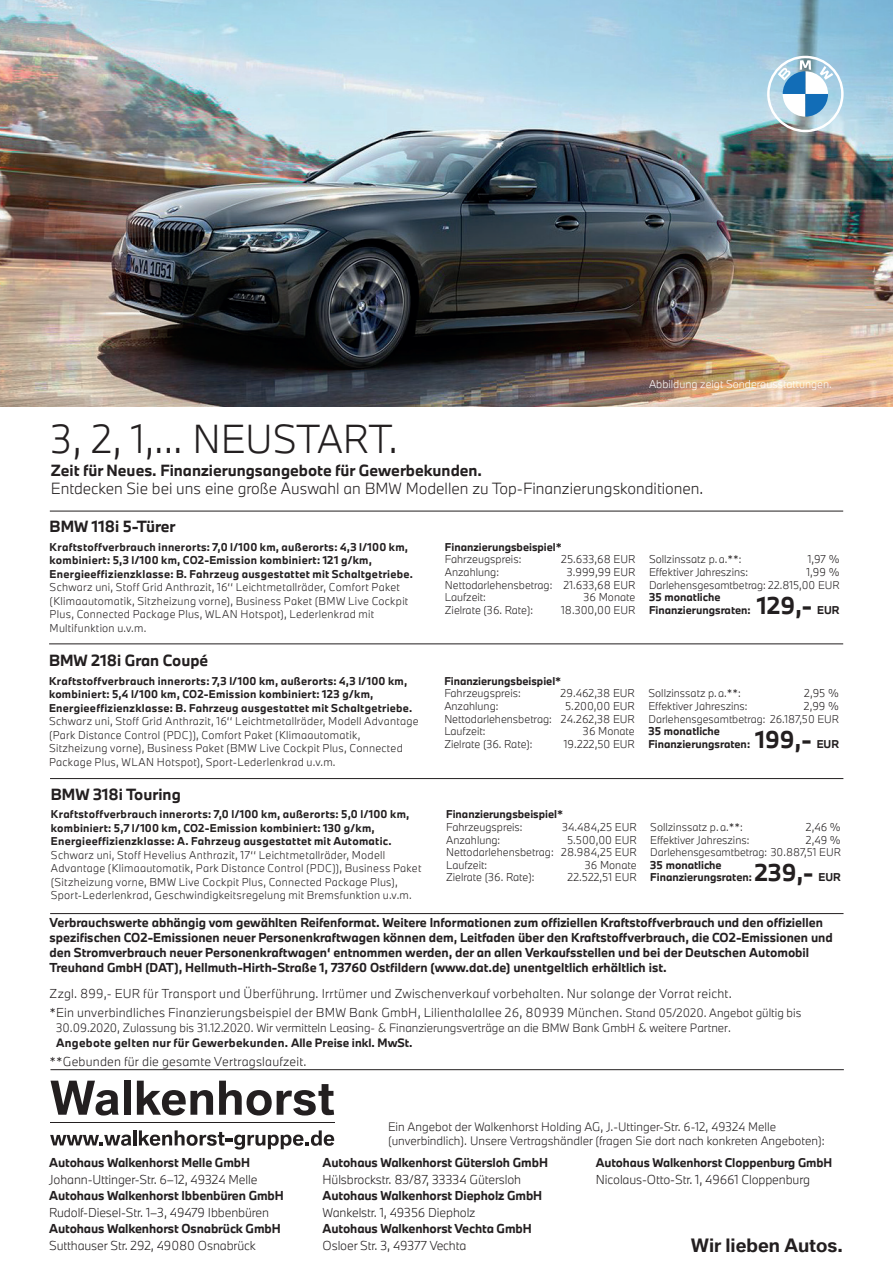
<style>
.page{position:relative;width:893px;height:1263px;background:#fff}
.page>*{position:absolute;margin:0;border:0;box-sizing:border-box;transform-origin:0 0}
.t1{font:300 37.5px "BMW Type Next";color:#231f20}
.t2{font:700 18px "BMW Type Global Pro";color:#231f20}
.t3{font:700 15px "BMW Type Next";color:#231f20}
.t4{font:300 15px "BMW Type Next";color:#231f20}
.t5{font:700 12px/16.5px "BMW Type Next";color:#231f20}
.t6{font:300 12px "BMW Type Next";letter-spacing:.015em;color:#231f20}
.t7{font:300 12px/16.5px "BMW Type Next";letter-spacing:-.01em;color:#231f20}
.t8{font:700 11.7px "BMW Type Next";letter-spacing:-.01em;color:#231f20}
.t9{font:300 11.4px "BMW Type Next";color:#231f20}
.t10{font:300 11.25px/15px "BMW Type Next";color:#231f20}
.t11{font:300 10.5px/13.5px "BMW Type Next";letter-spacing:.02em;color:#231f20}
.t12{font:700 10.5px/13.5px "BMW Type Next";letter-spacing:.025em;color:#231f20}
.t13{font:300 10.5px "BMW Type Next";color:#231f20}
.t14{font:700 10.5px/12.6px "BMW Type Next";color:#231f20}
.t15{font:300 10.5px "BMW Type Next";color:#fff}
.t16{font:300 10.35px "BMW Type Next";color:#231f20}
.s1{font-size:22.5px}
.s2{font-size:11.25px}
.s3{font-weight:700}
.s4{font-weight:300}
</style>
<div class="page">
<svg style="left:51px;top:1081px;width:68px;height:34px"></svg>
<div style="left:124px;top:1081px;width:7px;height:34px;background:#231f20"></div>
<svg style="left:137px;top:1081px;width:76px;height:34px"></svg>
<svg style="left:219px;top:1081px;width:115px;height:34px"></svg>
<hr style="left:50px;top:1122px;width:284px;height:1px;background:#231f20">
<svg style="left:50px;top:1134px;width:81px;height:12px"></svg>
<hr style="left:133px;top:1130px;width:3px;height:15px;background:#231f20">
<svg style="left:139px;top:1130px;width:195px;height:19px"></svg>
<img style="left:0;top:0;width:893px;height:406px">
<hr style="left:49px;top:643px;width:794px;height:1px;background:#231f20">
<hr style="left:50px;top:778px;width:793px;height:1px;background:#231f20">
<hr style="left:50px;top:913px;width:793px;height:1px;background:#231f20">
<hr style="left:50px;top:1069px;width:794px;height:1px;background:#231f20">
<hr style="left:50px;top:511px;width:793px;height:1px;background:#231f20">
<svg style="left:767px;top:56px;width:77px;height:76px"></svg>
<p class="t15" style="left:649px;top:377px;width:184px">Abbildung zeigt Sonderausstattungen.</p>
<p class="t1" style="left:51px;top:413px;width:349px">3, 2, 1,... NEUSTART.</p>
<p class="t3" style="left:51px;top:460px;width:433px">Zeit für Neues. Finanzierungsangebote für Gewerbekunden.</p>
<p class="t4" style="left:51px;top:478px;width:654px">Entdecken Sie bei uns eine große Auswahl an BMW Modellen zu Top-Finanzierungskonditionen.</p>
<p class="t3" style="left:50px;top:516px;width:127px">BMW 118i 5-Türer</p>
<p class="t12" style="left:50px;top:540px;width:365px">Kraftstoffverbrauch innerorts: 7,0 l/100 km, außerorts: 4,3 l/100 km, kombiniert: 5,3 l/100 km, CO2-Emission kombiniert: 121 g/km,<br>Energieeffizienzklasse: B. Fahrzeug ausgestattet mit Schaltgetriebe.</p>
<p class="t11" style="left:50px;top:580px;width:360px">Schwarz uni, Stoff Grid Anthrazit, 16‘‘ Leichtmetallräder, Comfort Paket (Klimaautomatik, Sitzheizung vorne), Business Paket (BMW Live Cockpit Plus, Connected Package Plus, WLAN Hotspot), Lederlenkrad mit Multifunktion u.v.m.</p>
<p class="t3" style="left:49px;top:650px;width:161px">BMW 218i Gran Coupé</p>
<p class="t12" style="left:49px;top:674px;width:365px">Kraftstoffverbrauch innerorts: 7,3 l/100 km, außerorts: 4,3 l/100 km, kombiniert: 5,4 l/100 km, CO2-Emission kombiniert: 123 g/km,<br>Energieeffizienzklasse: B. Fahrzeug ausgestattet mit Schaltgetriebe.</p>
<p class="t11" style="left:49px;top:714px;width:371px">Schwarz uni, Stoff Grid Anthrazit, 16‘‘ Leichtmetallräder, Modell Advantage (Park Distance Control (PDC)), Comfort Paket (Klimaautomatik, Sitzheizung vorne), Business Paket (BMW Live Cockpit Plus, Connected Package Plus, WLAN Hotspot), Sport-Lederlenkrad u.v.m.</p>
<p class="t3" style="left:51px;top:784px;width:131px">BMW 318i Touring</p>
<p class="t12" style="left:51px;top:807px;width:360px">Kraftstoffverbrauch innerorts: 7,0 l/100 km, außerorts: 5,0 l/100 km, kombiniert: 5,7 l/100 km, CO2-Emission kombiniert: 130 g/km,<br>Energieeffizienzklasse: A. Fahrzeug ausgestattet mit Automatic.</p>
<p class="t11" style="left:51px;top:848px;width:372px">Schwarz uni, Stoff Hevelius Anthrazit, 17‘‘ Leichtmetallräder, Modell Advantage (Klimaautomatik, Park Distance Control (PDC)), Business Paket (Sitzheizung vorne, BMW Live Cockpit Plus, Connected Package Plus), Sport-Lederlenkrad, Geschwindigkeitsregelung mit Bremsfunktion u.v.m.</p>
<p class="t14" style="left:445px;top:540px;width:118px">Finanzierungsbeispiel*</p>
<p class="t13" style="left:445px;top:552px;width:78px">Fahrzeugspreis:</p>
<p class="t13" style="left:561px;top:552px;width:76px">25.633,68 EUR</p>
<p class="t13" style="left:445px;top:565px;width:56px">Anzahlung:</p>
<p class="t11" style="left:445px;top:566px;width:192px;line-height:12.6px;text-align:justify;text-indent:122px">3.999,99 EUR Nettodarlehensbetrag: 21.633,68 EUR Laufzeit:</p>
<p class="t13" style="left:583px;top:590px;width:53px">36 Monate</p>
<p class="t13" style="left:445px;top:603px;width:90px">Zielrate (36. Rate):</p>
<p class="t13" style="left:561px;top:603px;width:76px">18.300,00 EUR</p>
<p class="t13" style="left:649px;top:552px;width:94px">Sollzinssatz p.a.**:</p>
<p class="t11" style="left:808px;top:553px;width:33px">1,97 %</p>
<p class="t13" style="left:649px;top:565px;width:101px">Effektiver Jahreszins:</p>
<p class="t11" style="left:806px;top:565px;width:35px">1,99 %</p>
<p class="t16" style="left:649px;top:578px;width:192px">Darlehensgesamtbetrag: 22.815,00 EUR</p>
<p class="t14" style="left:649px;top:591px;width:192px">35 monatliche<br>Finanzierungsraten: <span class="s1">129,-</span> EUR</p>
<p class="t14" style="left:444px;top:674px;width:118px">Finanzierungsbeispiel*</p>
<p class="t13" style="left:444px;top:686px;width:78px">Fahrzeugspreis:</p>
<p class="t13" style="left:561px;top:686px;width:76px">29.462,38 EUR</p>
<p class="t13" style="left:444px;top:699px;width:56px">Anzahlung:</p>
<p class="t11" style="left:444px;top:699px;width:192px;line-height:12.6px;text-align:justify;text-indent:121px">5.200,00 EUR Nettodarlehensbetrag: 24.262,38 EUR Laufzeit:</p>
<p class="t13" style="left:583px;top:724px;width:53px">36 Monate</p>
<p class="t13" style="left:444px;top:736px;width:90px">Zielrate (36. Rate):</p>
<p class="t13" style="left:564px;top:736px;width:73px">19.222,50 EUR</p>
<p class="t13" style="left:648px;top:686px;width:94px">Sollzinssatz p.a.**:</p>
<p class="t11" style="left:804px;top:686px;width:36px">2,95 %</p>
<p class="t13" style="left:648px;top:699px;width:101px">Effektiver Jahreszins:</p>
<p class="t11" style="left:804px;top:699px;width:37px">2,99 %</p>
<p class="t16" style="left:648px;top:711px;width:192px">Darlehensgesamtbetrag: 26.187,50 EUR</p>
<p class="t14" style="left:648px;top:725px;width:192px">35 monatliche<br>Finanzierungsraten: <span class="s1">199,-</span> EUR</p>
<p class="t14" style="left:446px;top:808px;width:118px">Finanzierungsbeispiel*</p>
<p class="t13" style="left:446px;top:820px;width:78px">Fahrzeugspreis:</p>
<p class="t13" style="left:562px;top:820px;width:76px">34.484,25 EUR</p>
<p class="t13" style="left:446px;top:832px;width:56px">Anzahlung:</p>
<p class="t11" style="left:446px;top:833px;width:192px;line-height:12.6px;text-align:justify;text-indent:121px">5.500,00 EUR Nettodarlehensbetrag: 28.984,25 EUR Laufzeit:</p>
<p class="t13" style="left:585px;top:858px;width:53px">36 Monate</p>
<p class="t13" style="left:446px;top:870px;width:90px">Zielrate (36. Rate):</p>
<p class="t13" style="left:568px;top:870px;width:71px">22.522,51 EUR</p>
<p class="t13" style="left:650px;top:820px;width:94px">Sollzinssatz p.a.**:</p>
<p class="t11" style="left:806px;top:820px;width:36px">2,46 %</p>
<p class="t13" style="left:650px;top:832px;width:101px">Effektiver Jahreszins:</p>
<p class="t11" style="left:806px;top:833px;width:36px">2,49 %</p>
<p class="t16" style="left:650px;top:845px;width:192px">Darlehensgesamtbetrag: 30.887,51 EUR</p>
<p class="t14" style="left:650px;top:858px;width:192px">35 monatliche<br>Finanzierungsraten: <span class="s1">239,-</span> EUR</p>
<p class="t5" style="left:50px;top:915px;width:785px;line-height:15px">Verbrauchswerte abhängig vom gewählten Reifenformat. Weitere Informationen zum offiziellen Kraftstoffverbrauch und den offiziellen spezifischen CO2-Emissionen neuer Personenkraftwagen können dem‚ Leitfaden über den Kraftstoffverbrauch, die CO2-Emissionen und den Stromverbrauch neuer Personenkraftwagen‘ entnommen werden, der an allen Verkaufsstellen und bei der Deutschen Automobil Treuhand GmbH (DAT), Hellmuth-Hirth-Straße 1, 73760 Ostfildern (www.dat.de) unentgeltlich erhältlich ist.</p>
<p class="t6" style="left:50px;top:985px;width:684px">Zzgl. 899,- EUR für Transport und Überführung. Irrtümer und Zwischenverkauf vorbehalten. Nur solange der Vorrat reicht.</p>
<p class="t6" style="left:50px;top:1004px;width:753px">*Ein unverbindliches Finanzierungsbeispiel der BMW Bank GmbH, Lilienthalallee 26, 80939 München. <span class="s2">Stand 05/2020. Angebot gültig bis</span></p>
<p class="t10" style="left:56px;top:1020px;width:676px">30.09.2020, Zulassung bis 31.12.2020. Wir vermitteln Leasing- &amp; Finanzierungsverträge an die BMW Bank GmbH &amp; weitere Partner.<br><span class="s3">Angebote gelten nur für Gewerbekunden. Alle Preise inkl. MwSt.</span></p>
<p class="t6" style="left:50px;top:1053px;width:258px">**Gebunden für die gesamte Vertragslaufzeit.</p>
<p class="t9" style="left:388px;top:1119px;width:390px">Ein Angebot der Walkenhorst Holding AG, J.-Uttinger-Str. 6-12, 49324 Melle</p>
<p class="t9" style="left:388px;top:1133px;width:438px">(unverbindlich). Unsere Vertragshändler (fragen Sie dort nach konkreten Angeboten):</p>
<p class="t7" style="left:49px;top:1154px;width:236px"><span class="s3">Autohaus Walkenhorst Melle GmbH </span>Johann-Uttinger-Str. 6–12, 49324 Melle <span class="s3">Autohaus Walkenhorst Ibbenbüren GmbH </span>Rudolf-Diesel-Str. 1–3, 49479 Ibbenbüren <span class="s3">Autohaus Walkenhorst Osnabrück GmbH </span>Sutthauser Str. 292, 49080 Osnabrück</p>
<p class="t5" style="left:323px;top:1154px;width:227px">Autohaus Walkenhorst Gütersloh GmbH <span class="s4">Hülsbrockstr. 83/87, 33334 Gütersloh </span>Autohaus Walkenhorst Diepholz GmbH <span class="s4">Wankelstr. 1, 49356 Diepholz<br></span>Autohaus Walkenhorst Vechta GmbH <span class="s4">Osloer Str. 3, 49377 Vechta</span></p>
<p class="t8" style="left:596px;top:1154px;width:238px">Autohaus Walkenhorst Cloppenburg GmbH</p>
<p class="t7" style="left:596px;top:1170px;width:216px">Nicolaus-Otto-Str. 1, 49661 Cloppenburg</p>
<p class="t2" style="left:691px;top:1235px;width:153px">Wir lieben Autos.</p>
</div>
